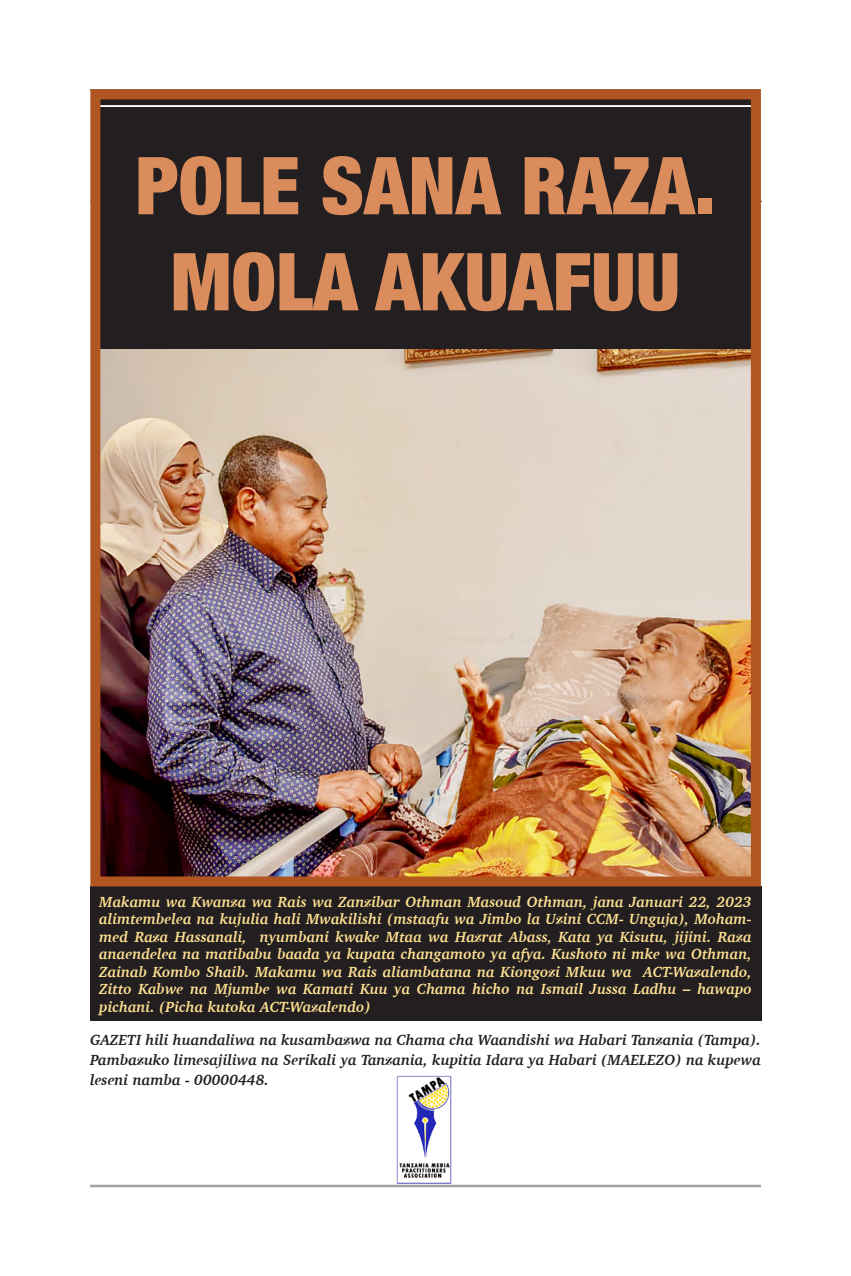
<style>
.page{position:relative;width:851px;height:1276px;background:#fff}
.page>*{position:absolute;margin:0;border:0;box-sizing:border-box;transform-origin:0 0}
.t1{font:900 condensed 80px/96px "Helvetica Neue";color:#da8c5c;text-align:center}
.t2{font:italic 700 15px/17.5px "Charter";color:#ffe192;text-align:justify}
.t3{font:italic 700 15px/20px "Charter";color:#231f20;text-align:justify}
</style>
<div class="page">
<hr style="left:90px;top:1184px;width:670px;height:3px;background:#a1a3a6">
<div style="left:99px;top:91px;width:652px;height:293px;background:#231f20"></div>
<div style="left:90px;top:886px;width:671px;height:135px;background:#231f20"></div>
<hr style="left:89px;top:105px;width:671px;height:2px;background:#fff">
<img style="left:397px;top:1075px;width:55px;height:108px">
<img style="left:101px;top:349px;width:648px;height:526px">
<div style="left:90px;top:89px;width:670px;height:797px;border:10px solid #b15621"></div>
<p class="t1" style="left:135px;top:133px;width:581px">POLE SANA RAZA.<br>MOLA AKUAFUU</p>
<p class="t2" style="left:99px;top:892px;width:654px">Makamu wa Kwanza wa Rais wa Zanzibar Othman Masoud Othman, jana Januari 22, 2023 alimtembelea na kujulia hali Mwakilishi (mstaafu wa Jimbo la Uzini CCM- Unguja), Moham&shy;med Raza Hassanali, nyumbani kwake Mtaa wa Hazrat Abass, Kata ya Kisutu, jijini. Raza anaendelea na matibabu baada ya kupata changamoto ya afya. Kushoto ni mke wa Othman, Zainab Kombo Shaib. Makamu wa Rais aliambatana na Kiongozi Mkuu wa ACT-Wazalendo, Zitto Kabwe na Mjumbe wa Kamati Kuu ya Chama hicho na Ismail Jussa Ladhu – hawapo pichani. (Picha kutoka ACT-Wazalendo)</p>
<p class="t3" style="left:90px;top:1030px;width:672px">GAZETI hili huandaliwa na kusambazwa na Chama cha Waandishi wa Habari Tanzania (Tampa).<br>Pambazuko limesajiliwa na Serikali ya Tanzania, kupitia Idara ya Habari (MAELEZO) na kupewa leseni namba - 00000448.</p>
</div>
